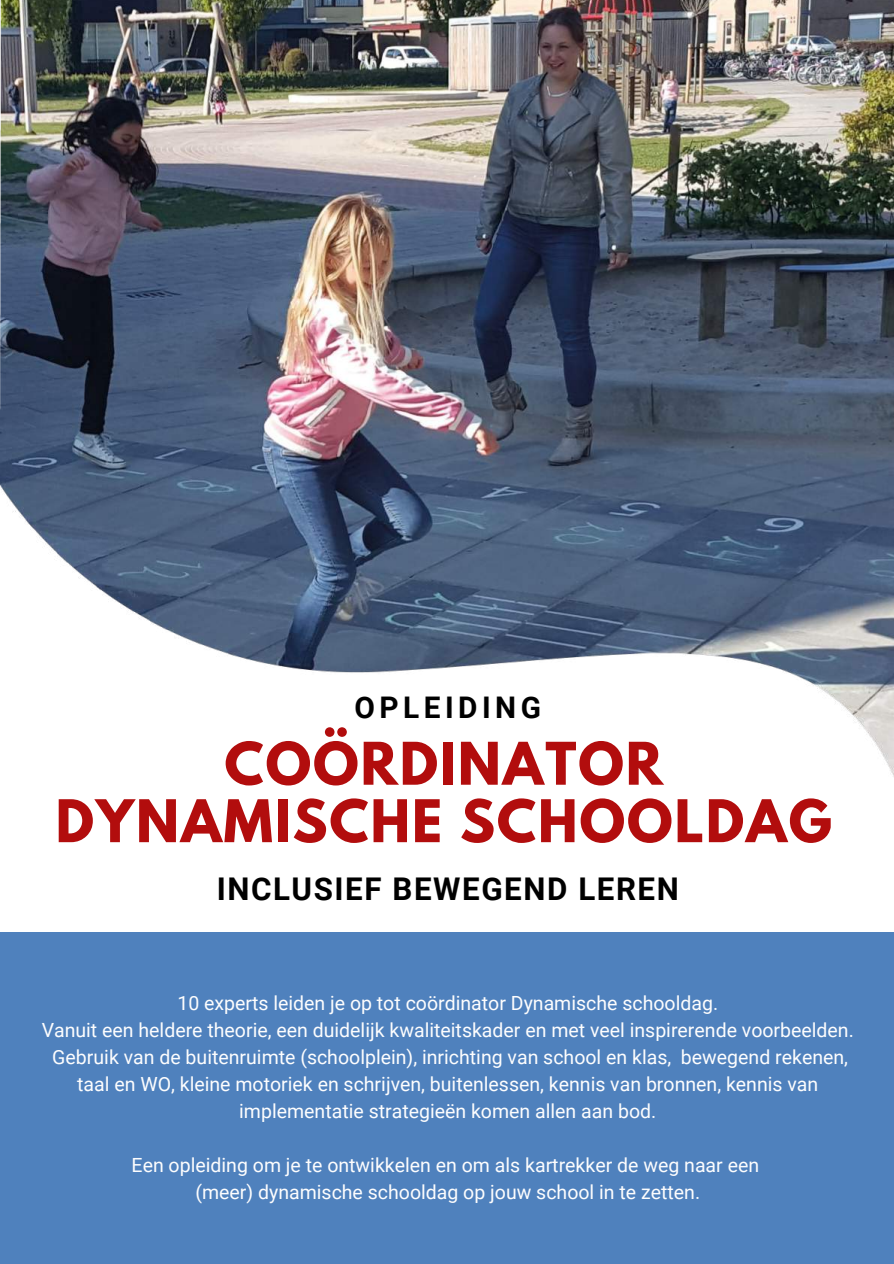
<style>
.page{position:relative;width:894px;height:1264px;background:#fff}
.page>*{position:absolute;margin:0;border:0;box-sizing:border-box;transform-origin:0 0}
.t1{font:700 52.05px/57.4px "League Spartan";letter-spacing:.035em;color:#b20d0d;text-align:center}
.t2{font:700 31.35px "Roboto";letter-spacing:.05em;color:#000}
.t3{font:700 29.85px "Roboto";letter-spacing:.15em;color:#000}
.t4{font:19.5px/27px "Roboto";color:#fdfdfe;text-align:center}
</style>
<div class="page">
<div style="left:0;top:932px;width:893px;height:331px;background:#4f81bd"></div>
<img style="left:0;top:0;width:893px;height:774px">
<h3 class="t3" style="left:354px;top:690px;width:188px">OPLEIDING</h3>
<h1 class="t1" style="left:56px;top:741px;width:777px">COÖRDINATOR<br>DYNAMISCHE SCHOOLDAG</h1>
<h2 class="t2" style="left:216px;top:870px;width:463px">INCLUSIEF BEWEGEND LEREN</h2>
<p class="t4" style="left:42px;top:989px;width:813px">10 experts leiden je op tot coördinator Dynamische schooldag.<br>Vanuit een heldere theorie, een duidelijk kwaliteitskader en met veel inspirerende voorbeelden.<br>Gebruik van de buitenruimte (schoolplein), inrichting van school en klas, bewegend rekenen, taal en WO, kleine motoriek en schrijven, buitenlessen, kennis van bronnen, kennis van implementatie strategieën komen allen aan bod.</p>
<p class="t4" style="left:131px;top:1151px;width:629px">Een opleiding om je te ontwikkelen en om als kartrekker de weg naar een (meer) dynamische schooldag op jouw school in te zetten.</p>
</div>
